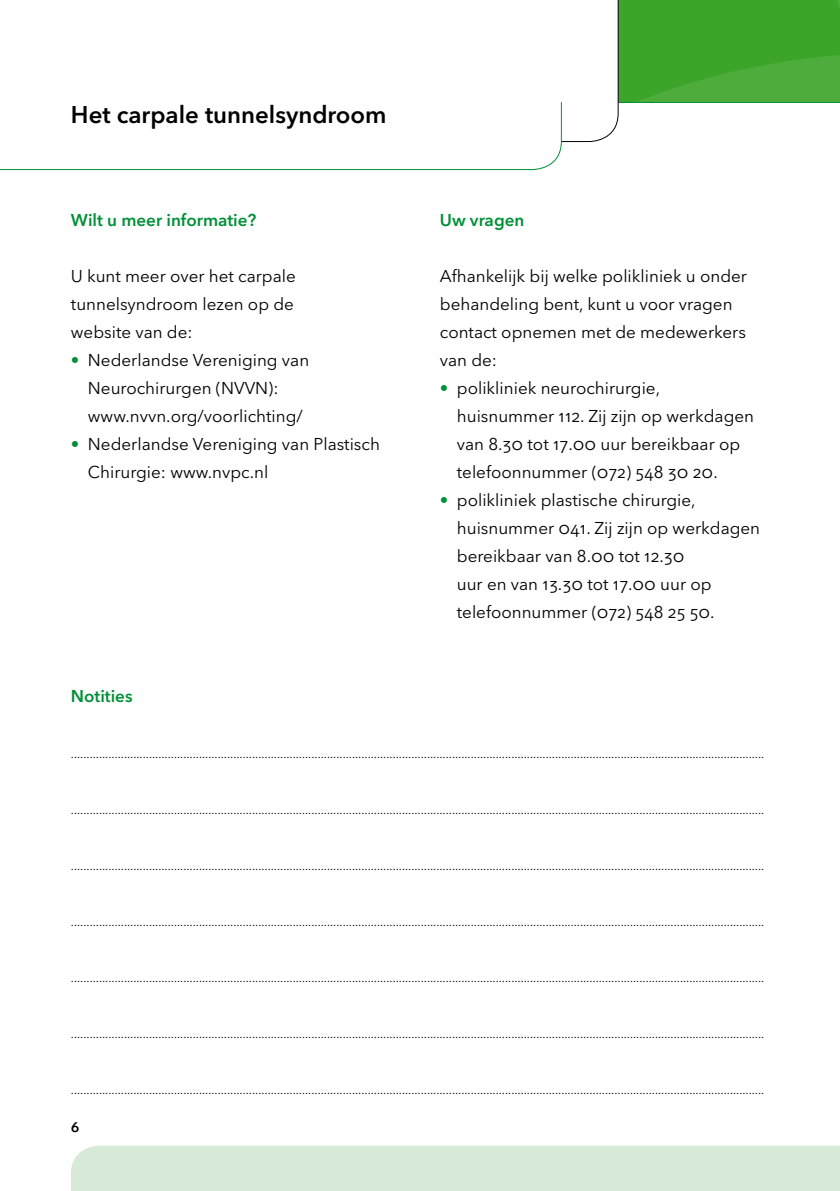
<style>
.page{position:relative;width:840px;height:1191px;background:#fff}
.page>*{position:absolute;margin:0;border:0;box-sizing:border-box;transform-origin:0 0}
.t1{font:600 24px "Avenir Next LT Pro";color:#000}
.t2{font:17px/28px "Avenir Next LT Pro";color:#000}
.t3{font:600 17px "Avenir Next LT Pro";color:#009037}
.t4{font:600 14px "Avenir Next LT Pro";color:#000}
.t5{font:12px "Avenir Next LT Pro";color:#000}
.s1{color:#009037}
</style>
<div class="page">
<div style="left:71px;top:1145px;width:769px;height:46px;background:#d7ead7"></div>
<svg style="left:0;top:0;width:840px;height:171px"></svg>
<h1 class="t1" style="left:71px;top:99px;width:317px">Het carpale tunnelsyndroom</h1>
<h2 class="t3" style="left:71px;top:210px;width:187px">Wilt u meer informatie?</h2>
<h2 class="t2" style="left:71px;top:262px;width:226px;text-align:justify">U kunt meer over het carpale tunnelsyndroom lezen op de website van de:</h2>
<h2 class="t2" style="left:88px;top:346px;width:223px;text-indent:-17px"><span class="s1">•</span> Nederlandse Vereniging van<br>Neurochirurgen (NVVN): www.nvvn.org/voorlichting/</h2>
<h2 class="t2" style="left:88px;top:430px;width:293px;text-indent:-17px"><span class="s1">•</span> Nederlandse Vereniging van Plastisch<br>Chirurgie: www.nvpc.nl</h2>
<h2 class="t3" style="left:71px;top:686px;width:63px">Notities</h2>
<h2 class="t3" style="left:439px;top:210px;width:86px">Uw vragen</h2>
<h2 class="t2" style="left:439px;top:262px;width:308px">Afhankelijk bij welke polikliniek u onder behandeling bent, kunt u voor vragen contact opnemen met de medewerkers van de:</h2>
<h2 class="t2" style="left:456px;top:374px;width:298px;text-indent:-17px"><span class="s1">•</span> polikliniek neurochirurgie, huisnummer 112. Zij zijn op werkdagen van 8.30 tot 17.00 uur bereikbaar op telefoonnummer (072) 548 30 20.</h2>
<h2 class="t2" style="left:456px;top:486px;width:304px;text-indent:-17px"><span class="s1">•</span> polikliniek plastische chirurgie, huisnummer 041. Zij zijn op werkdagen bereikbaar van 8.00 tot 12.30<br>uur en van 13.30 tot 17.00 uur op telefoonnummer (072) 548 25 50.</h2>
<p class="t5" style="left:71px;top:747px;width:694px">..............................................................................................................................................................................................................................</p>
<p class="t5" style="left:71px;top:803px;width:694px">..............................................................................................................................................................................................................................</p>
<p class="t5" style="left:71px;top:859px;width:694px">..............................................................................................................................................................................................................................</p>
<p class="t5" style="left:71px;top:915px;width:694px">..............................................................................................................................................................................................................................</p>
<p class="t5" style="left:71px;top:971px;width:694px">..............................................................................................................................................................................................................................</p>
<p class="t5" style="left:71px;top:1027px;width:694px">..............................................................................................................................................................................................................................</p>
<p class="t5" style="left:71px;top:1083px;width:694px">..............................................................................................................................................................................................................................</p>
<p class="t4" style="left:71px;top:1118px;width:10px">6</p>
</div>
